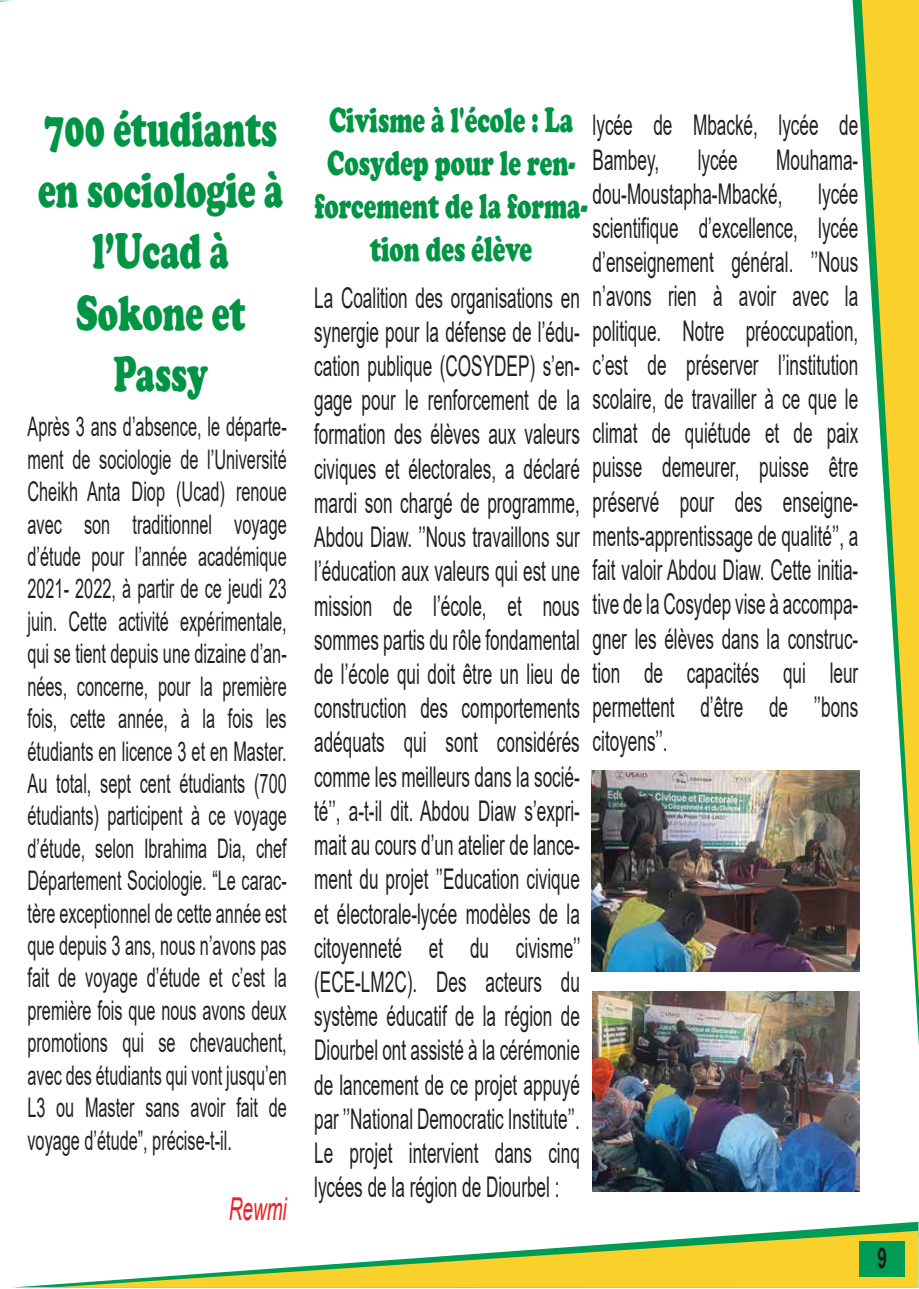
<style>
.page{position:relative;width:919px;height:1289px;background:#fff}
.page>*{position:absolute;margin:0;border:0;box-sizing:border-box;transform-origin:0 0}
.t1{font:900 51px/61.2px "Cooper";color:#009444;text-align:center;scale:.66 1}
.t2{font:900 36px/43.2px "Cooper";color:#009444;text-align:center;scale:.66 1}
.t3{font:italic 31.5px "Arial";color:#ed1f24;scale:.6 1}
.t4{font:28.5px/34.2px "Arial";color:#231f20;scale:.6 1}
.t5{font:700 28.5px "Arial";color:#231f20;scale:.6 1}
.t6{font:27px/32.4px "Arial";color:#231f20;text-align:justify;scale:.6 1}
</style>
<div class="page">
<svg style="left:19px;top:1221px;width:899px;height:66px"></svg>
<svg style="left:53px;top:1230px;width:865px;height:57px"></svg>
<svg style="left:852px;top:0;width:66px;height:1046px"></svg>
<svg style="left:861px;top:0;width:57px;height:1000px"></svg>
<div style="left:859px;top:1240px;width:45px;height:36px;background:#009b55"></div>
<img style="left:592px;top:991px;width:267px;height:200px">
<img style="left:591px;top:770px;width:268px;height:201px">
<h1 class="t1" style="left:38px;top:98px;width:373px">700 étudiants en sociologie à l’Ucad à<br>Sokone et<br>Passy</h1>
<p class="t6" style="left:27px;top:410px;width:433px">Après 3 ans d’absence, le départe&shy;ment de sociologie de l’Université Cheikh Anta Diop (Ucad) renoue avec son traditionnel voyage d’étude pour l’année académique 2021- 2022, à partir de ce jeudi 23 juin. Cette activité expérimentale, qui se tient depuis une dizaine d’an&shy;nées, concerne, pour la première fois, cette année, à la fois les étudiants en licence 3 et en Master.<br>Au total, sept cent étudiants (700 étudiants) participent à ce voyage d’étude, selon Ibrahima Dia, chef Département Sociologie. “Le carac&shy;tère exceptionnel de cette année est que depuis 3 ans, nous n’avons pas fait de voyage d’étude et c’est la première fois que nous avons deux promotions qui se chevauchent, avec des étudiants qui vont jusqu’en L3 ou Master sans avoir fait de voyage d’étude”, précise-t-il.</p>
<p class="t3" style="left:229px;top:1188px;width:98px">Rewmi</p>
<p class="t2" style="left:315px;top:98px;width:415px">Civisme à l'école : La<br>Cosydep pour le ren&shy;forcement de la forma&shy;tion des élève</p>
<p class="t4" style="left:592px;top:108px;width:444px">lycée de Mbacké, lycée de<br>Bambey,</p>
<p class="t4" style="left:697px;top:142px;width:68px">lycée</p>
<p class="t4" style="left:592px;top:142px;width:444px;text-align:justify;text-indent:184px">Mouhama&shy;dou-Moustapha-Mbacké, lycée scientifique d’excellence, lycée d’enseignement général. ’’Nous</p>
<p class="t4" style="left:314px;top:280px;width:908px">La Coalition des organisations en n’avons rien à avoir avec la synergie pour la défense de l’édu- politique. Notre préoccupation, cation publique (COSYDEP) s’en- c’est de préserver l’institution gage pour le renforcement de la scolaire, de travailler à ce que le formation des élèves aux valeurs climat de quiétude et de paix civiques et électorales, a déclaré puisse demeurer, puisse être mardi son chargé de programme, préservé pour des enseigne-Abdou Diaw. ’’Nous travaillons sur ments-apprentissage de qualité’’, a l’éducation aux valeurs qui est une fait valoir Abdou Diaw. Cette initia&shy;mission de l’école, et nous tive de la Cosydep vise à accompa&shy;sommes partis du rôle fondamental gner les élèves dans la construc&shy;de l’école qui doit être un lieu de tion de capacités qui leur construction des comportements permettent d’être de ’’bons adéquats qui sont considérés citoyens’’.<br>comme les meilleurs dans la socié-<br>té’’, a-t-il dit. Abdou Diaw s’expri-<br>mait au cours d’un atelier de lance-<br>ment du projet ’’Education civique<br>et électorale-lycée modèles de la<br>citoyenneté et du civisme’’<br>(ECE-LM2C). Des acteurs du<br>système éducatif de la région de<br>Diourbel ont assisté à la cérémonie<br>de lancement de ce projet appuyé<br>par ’’National Democratic Institute’’.<br>Le projet intervient dans cinq<br>lycées de la région de Diourbel :</p>
<p class="t5" style="left:877px;top:1237px;width:17px">9</p>
</div>
